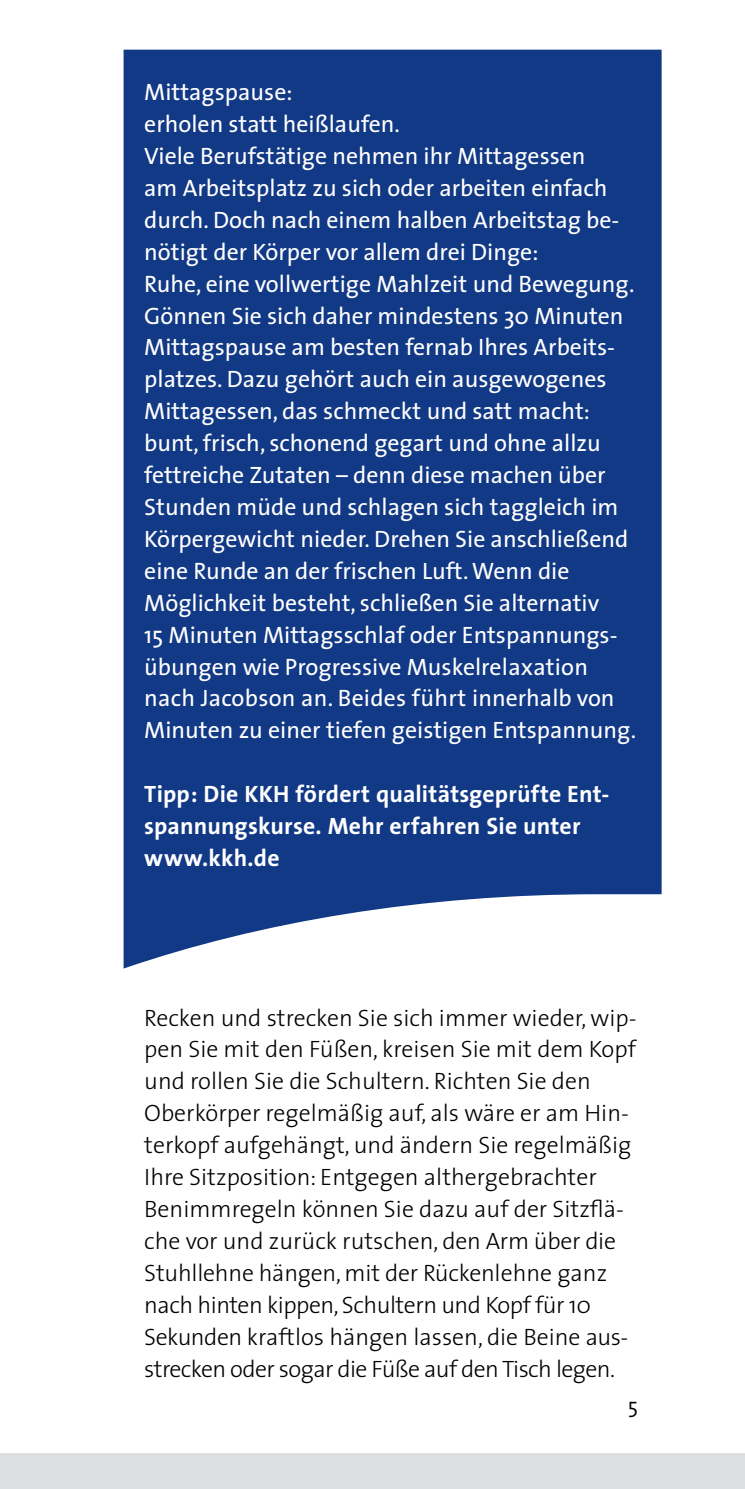
<style>
.page{position:relative;width:745px;height:1489px;background:#fff}
.page>*{position:absolute;margin:0;border:0;box-sizing:border-box;transform-origin:0 0}
.t1{font:23.75px/32px "The Sans";color:#fff}
.t2{font:300 23.75px/32px "The Sans";color:#000}
.t3{font:700 23.75px/32px "The Sans";letter-spacing:.01em;color:#fff}
.t4{font:22.5px "The Sans Semi Light Caps";color:#000}
</style>
<div class="page">
<div style="left:0;top:1453px;width:744px;height:35px;background:#dddedf"></div>
<div style="left:123px;top:50px;width:538px;height:918px;background:#123985"></div>
<p class="t1" style="left:144px;top:75px;width:493px">Mittagspause:<br>erholen statt heißlaufen.<br>Viele Berufstätige nehmen ihr Mittagessen<br>am Arbeitsplatz zu sich oder arbeiten einfach durch. Doch nach einem halben Arbeitstag be&shy;nötigt der Körper vor allem drei Dinge:<br>Ruhe, eine vollwertige Mahlzeit und Bewegung.<br>Gönnen Sie sich daher mindestens 30 Minuten Mittagspause am besten fernab Ihres Arbeits&shy;platzes. Dazu gehört auch ein ausgewogenes Mittagessen, das schmeckt und satt macht: bunt, frisch, schonend gegart und ohne allzu fettreiche Zutaten – denn diese machen über Stunden müde und schlagen sich taggleich im Körpergewicht nieder. Drehen Sie anschließend eine Runde an der frischen Luft. Wenn die Möglichkeit besteht, schließen Sie alternativ<br>15 Minuten Mittagsschlaf oder Entspannungs&shy;übungen wie Progressive Muskelrelaxation nach Jacobson an. Beides führt innerhalb von Minuten zu einer tiefen geistigen Entspannung.</p>
<p class="t3" style="left:144px;top:777px;width:466px">Tipp: Die KKH fördert qualitätsgeprüfte Ent&shy;spannungskurse. Mehr erfahren Sie unter www.kkh.de</p>
<p class="t2" style="left:144px;top:1000px;width:493px">Recken und strecken Sie sich immer wieder, wip&shy;pen Sie mit den Füßen, kreisen Sie mit dem Kopf und rollen Sie die Schultern. Richten Sie den Oberkörper regelmäßig auf, als wäre er am Hin&shy;terkopf aufgehängt, und ändern Sie regelmäßig Ihre Sitzposition: Entgegen althergebrachter Benimmregeln können Sie dazu auf der Sitzflä&shy;che vor und zurück rutschen, den Arm über die Stuhllehne hängen, mit der Rückenlehne ganz nach hinten kippen, Schultern und Kopf für 10<br>Sekunden kraftlos hängen lassen, die Beine aus&shy;strecken oder sogar die Füße auf den Tisch legen.</p>
<p class="t4" style="left:627px;top:1390px;width:12px">5</p>
</div>
